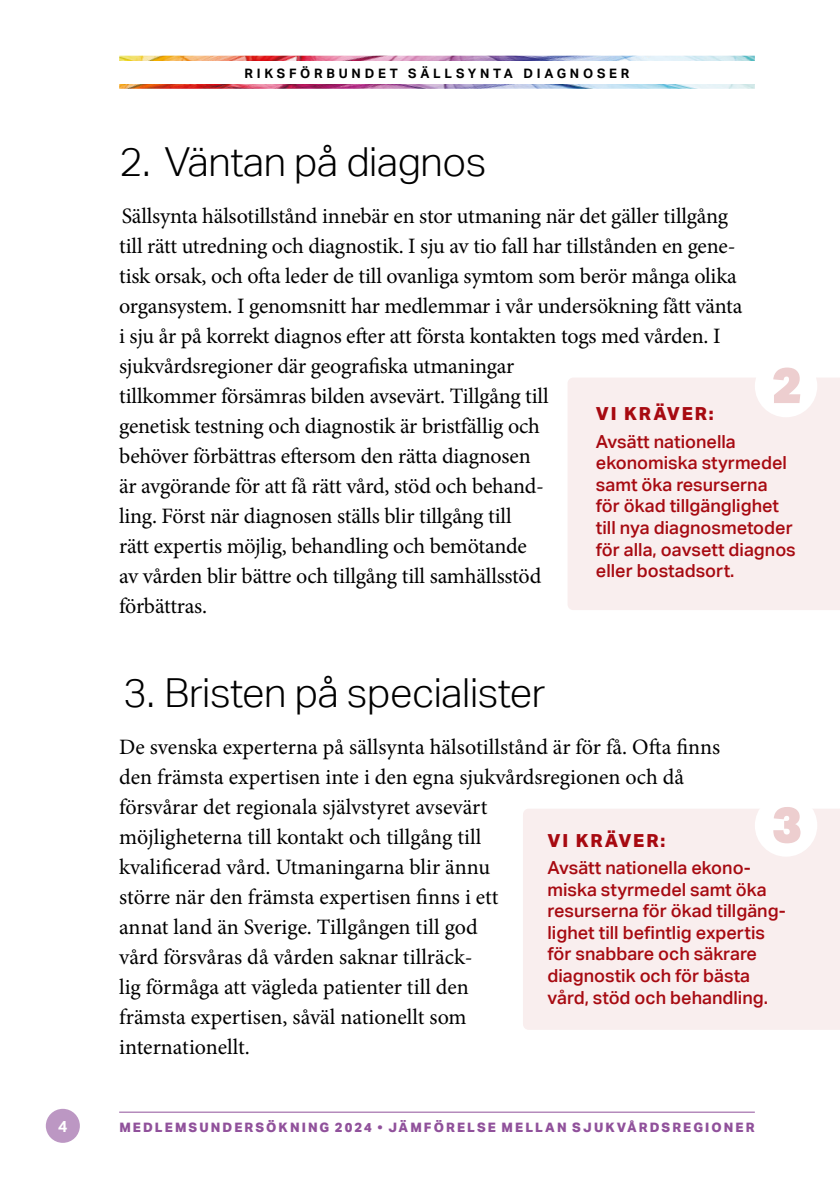
<style>
.page{position:relative;width:840px;height:1191px;background:#fff}
.page>*{position:absolute;margin:0;border:0;box-sizing:border-box;transform-origin:0 0}
.t1{font:900 50px "Aktiv Grotesk";color:#edcecf}
.t2{font:300 40px "Aktiv Grotesk";letter-spacing:-.01em;color:#000}
.t3{font:22px/30px "Minion Pro";letter-spacing:-.01em;color:#000}
.t4{font:500 18px/21.6px "Aktiv Grotesk";color:#a70a11}
.t5{font:800 18px "Aktiv Grotesk";letter-spacing:.1em;color:#a70a11}
.t6{font:700 16px "Aktiv Grotesk";color:#fff}
.t7{font:800 13px "Aktiv Grotesk";letter-spacing:.16em;color:#90519b}
.t8{font:700 13px "Aktiv Grotesk";letter-spacing:.29em;color:#000}
</style>
<div class="page">
<img style="left:119px;top:56px;width:635px;height:33px">
<div style="left:119px;top:61px;width:635px;height:23px;background:#fff"></div>
<div style="left:46px;top:1108px;width:34px;height:34px;background:#bc97c3;border-radius:50%"></div>
<hr style="left:119px;top:1111px;width:635px;height:1px;background:#90519b">
<div style="left:568px;top:378px;width:271px;height:232px;background:#f9eeee"></div>
<div style="left:523px;top:809px;width:316px;height:220px;background:#f9eeee"></div>
<div style="left:754px;top:355px;width:62px;height:62px;background:#fff;border-radius:50%"></div>
<div style="left:754px;top:794px;width:62px;height:62px;background:#fff;border-radius:50%"></div>
<p class="t6" style="left:58px;top:1116px;width:11px">4</p>
<p class="t8" style="left:244px;top:65px;width:386px">RIKSFÖRBUNDET SÄLLSYNTA DIAGNOSER</p>
<h2 class="t2" style="left:119px;top:139px;width:368px">2. Väntan på diagnos</h2>
<p class="t3" style="left:119px;top:201px;width:624px">Sällsynta hälsotillstånd innebär en stor utmaning när det gäller tillgång till rätt utredning och diagnostik. I sju av tio fall har tillstånden en gene&shy;tisk orsak, och ofta leder de till ovanliga symtom som berör många olika organsystem. I genomsnitt har medlemmar i vår undersökning fått vänta i sju år på korrekt diagnos efter att första kontakten togs med vården. I sjukvårdsregioner där geografiska utmaningar<br>tillkommer försämras bilden avsevärt. Tillgång till<br>genetisk testning och diagnostik är bristfällig och<br>behöver förbättras eftersom den rätta diagnosen<br>är avgörande för att få rätt vård, stöd och behand-<br>ling. Först när diagnosen ställs blir tillgång till<br>rätt expertis möjlig, behandling och bemötande<br>av vården blir bättre och tillgång till samhällsstöd<br>förbättras.</p>
<h1 class="t1" style="left:771px;top:352px;width:31px">2</h1>
<p class="t5" style="left:595px;top:402px;width:119px">VI KRÄVER:</p>
<p class="t4" style="left:595px;top:430px;width:201px">Avsätt nationella ekonomiska styrmedel samt öka resurserna för ökad tillgänglighet till nya diagnosmetoder för alla, oavsett diagnos eller bostadsort.</p>
<h2 class="t2" style="left:123px;top:669px;width:423px">3. Bristen på specialister</h2>
<p class="t3" style="left:119px;top:731px;width:602px">De svenska experterna på sällsynta hälsotillstånd är för få. Ofta finns den främsta expertisen inte i den egna sjukvårdsregionen och då försvårar det regionala självstyret avsevärt<br>möjligheterna till kontakt och tillgång till<br>kvalificerad vård. Utmaningarna blir ännu<br>större när den främsta expertisen finns i ett<br>annat land än Sverige. Tillgången till god<br>vård försvåras då vården saknar tillräck-<br>lig förmåga att vägleda patienter till den<br>främsta expertisen, såväl nationellt som<br>internationellt.</p>
<h1 class="t1" style="left:771px;top:792px;width:31px">3</h1>
<p class="t5" style="left:547px;top:828px;width:119px">VI KRÄVER:</p>
<p class="t4" style="left:547px;top:856px;width:239px">Avsätt nationella ekono&shy;miska styrmedel samt öka resurserna för ökad tillgäng&shy;lighet till befintlig expertis för snabbare och säkrare diagnostik och för bästa vård, stöd och behandling.</p>
<p class="t7" style="left:119px;top:1118px;width:636px">MEDLEMSUNDERSÖKNING 2024 • JÄMFÖRELSE MELLAN SJUKVÅRDSREGIONER</p>
</div>
